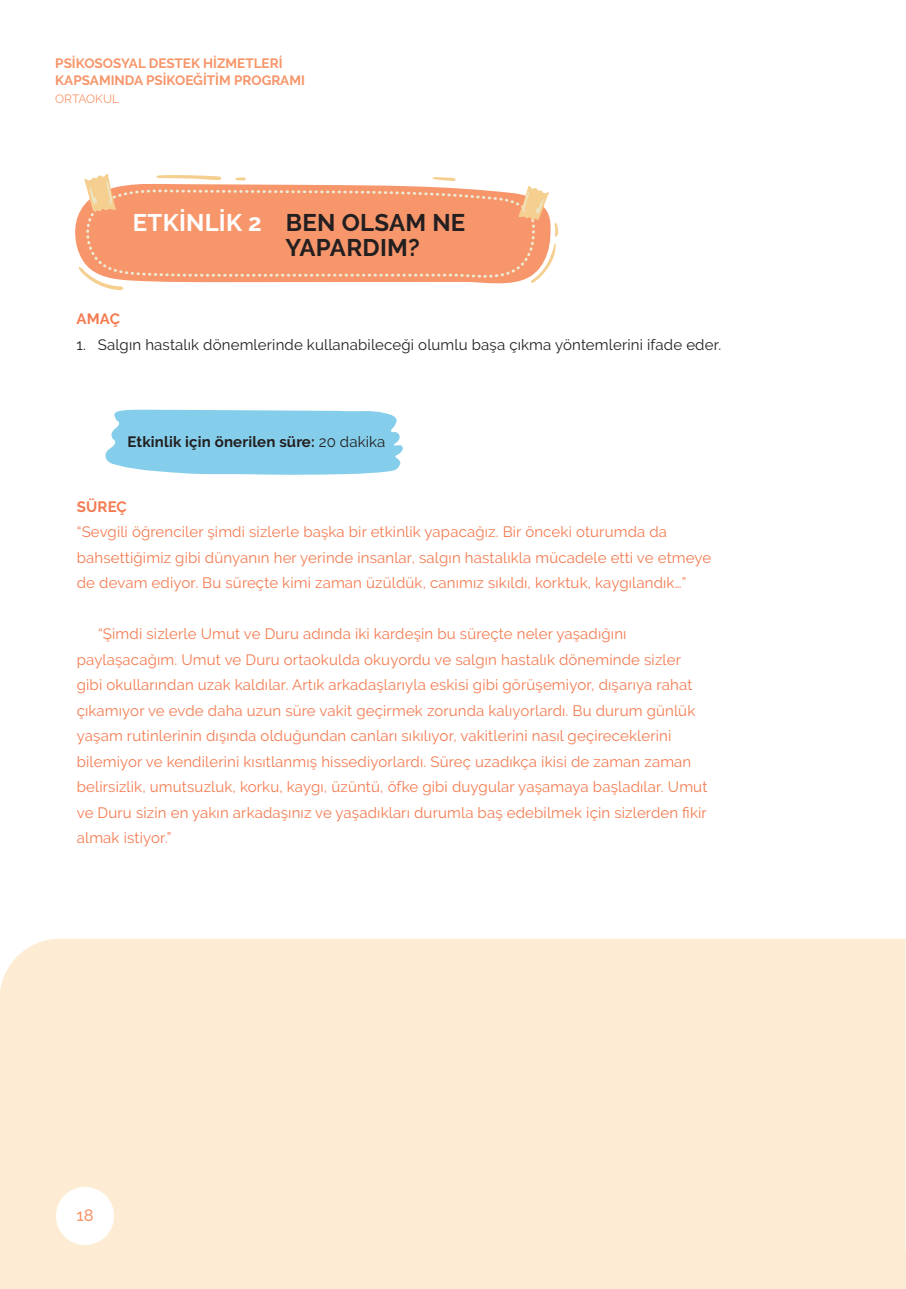
<style>
.page{position:relative;width:906px;height:1289px;background:#fff}
.page>*{position:absolute;margin:0;border:0;box-sizing:border-box;transform-origin:0 0}
.t1{font:700 24px/25.5px "Raleway";letter-spacing:.01em;color:#231f20}
.t2{font:500 16.5px "Raleway";color:#f7966b}
.t3{font:15px/25.5px "Raleway";letter-spacing:.01em;color:#f47b50}
.t4{font:15px "Raleway";letter-spacing:.01em;color:#231f20}
.t5{font:700 15px "Raleway";letter-spacing:.01em;color:#231f20}
.t6{font:700 15px "Raleway";letter-spacing:.01em;color:#f47b50}
.t7{font:700 13.5px/16.5px "Raleway";color:#f7966b}
.t8{font:12px "Raleway";color:#f7966b}
.s1{color:#fff}
.s2{font-weight:400}
</style>
<div class="page">
<hr style="left:905px;top:1251px;width:1px;height:37px;background:#feebd3">
<div style="left:0;top:1251px;width:905px;height:37px;background:#feebd3"></div>
<div style="left:0;top:938px;width:905px;height:313px;background:#feebd3"></div>
<div style="left:56px;top:1186px;width:58px;height:58px;background:#fff;border-radius:50%"></div>
<svg style="left:78px;top:174px;width:480px;height:117px"></svg>
<svg style="left:105px;top:409px;width:298px;height:66px;background:#93d3ed"></svg>
<div style="left:128px;top:433px;width:258px;height:14px;background:#85ceeb"></div>
<p class="t7" style="left:55px;top:55px;width:251px">PSİKOSOSYAL DESTEK HİZMETLERİ<br>KAPSAMINDA PSİKOEĞİTİM PROGRAMI</p>
<p class="t8" style="left:55px;top:91px;width:65px">ORTAOKUL</p>
<p class="t1" style="left:285px;top:210px;width:181px;text-indent:-152px"><span class="s1">ETKİNLİK 2</span> BEN OLSAM NE<br>YAPARDIM?</p>
<p class="t6" style="left:77px;top:310px;width:45px">AMAÇ</p>
<p class="t4" style="left:77px;top:336px;width:646px">1. Salgın hastalık dönemlerinde kullanabileceği olumlu başa çıkma yöntemlerini ifade eder.</p>
<p class="t5" style="left:128px;top:433px;width:259px">Etkinlik için önerilen süre: <span class="s2">20 dakika</span></p>
<p class="t6" style="left:77px;top:497px;width:52px">SÜREÇ</p>
<p class="t3" style="left:77px;top:519px;width:636px">“Sevgili öğrenciler şimdi sizlerle başka bir etkinlik yapacağız. Bir önceki oturumda da bahsettiğimiz gibi dünyanın her yerinde insanlar, salgın hastalıkla mücadele etti ve etmeye de devam ediyor. Bu süreçte kimi zaman üzüldük, canımız sıkıldı, korktuk, kaygılandık…”</p>
<p class="t3" style="left:77px;top:621px;width:632px;text-indent:21px">“Şimdi sizlerle Umut ve Duru adında iki kardeşin bu süreçte neler yaşadığını paylaşacağım. Umut ve Duru ortaokulda okuyordu ve salgın hastalık döneminde sizler gibi okullarından uzak kaldılar. Artık arkadaşlarıyla eskisi gibi görüşemiyor, dışarıya rahat çıkamıyor ve evde daha uzun süre vakit geçirmek zorunda kalıyorlardı. Bu durum günlük yaşam rutinlerinin dışında olduğundan canları sıkılıyor, vakitlerini nasıl geçireceklerini bilemiyor ve kendilerini kısıtlanmış hissediyorlardı. Süreç uzadıkça ikisi de zaman zaman belirsizlik, umutsuzluk, korku, kaygı, üzüntü, öfke gibi duygular yaşamaya başladılar. Umut ve Duru sizin en yakın arkadaşınız ve yaşadıkları durumla baş edebilmek için sizlerden fikir almak istiyor.”</p>
<p class="t2" style="left:76px;top:1205px;width:19px">18</p>
</div>
